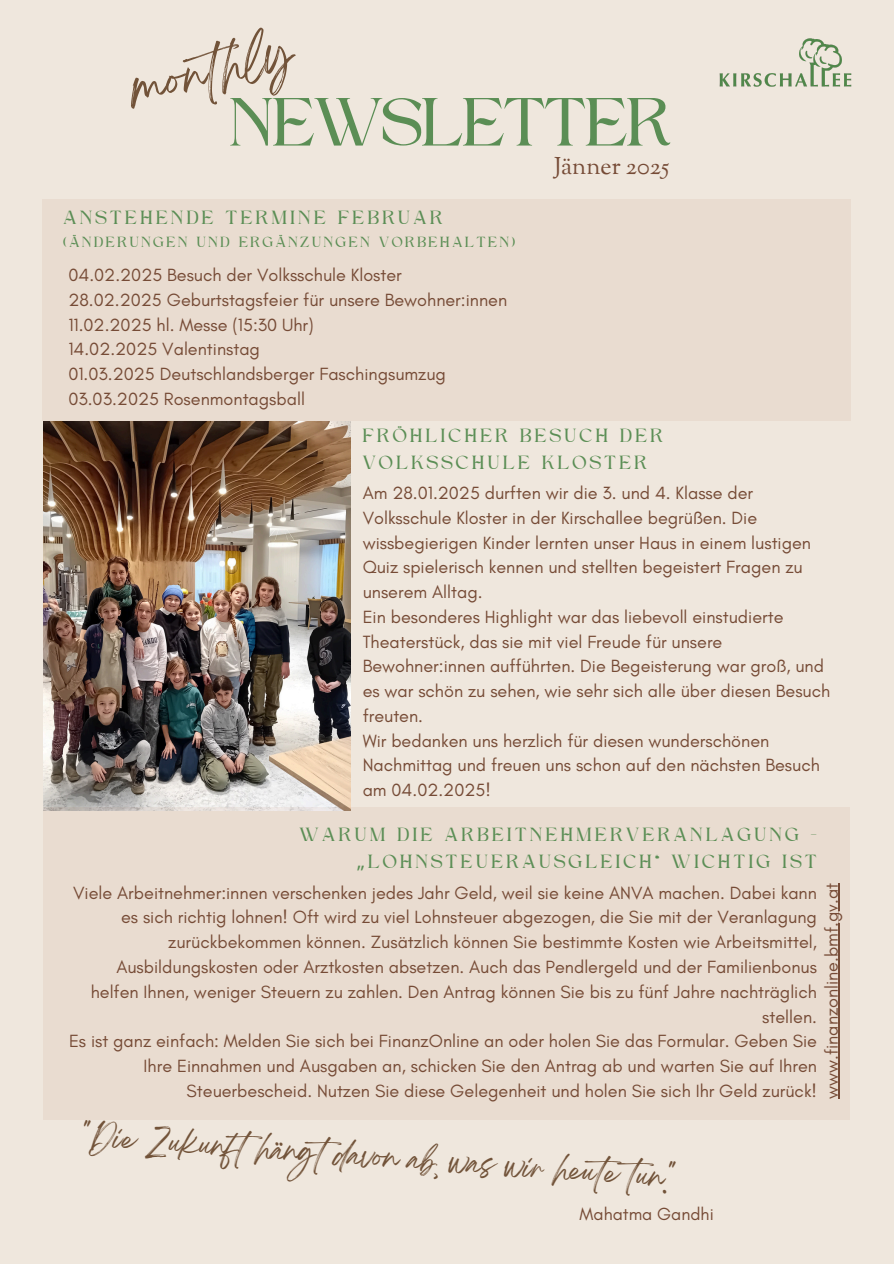
<style>
.page{position:relative;width:894px;height:1264px;background:#fff}
.page>*{position:absolute;margin:0;border:0;box-sizing:border-box;transform-origin:0 0}
.t1{font:69.45px "Higuen";letter-spacing:-.02em;color:#5b8e55}
.t2{font:41.55px "Breathing";color:#725339}
.t3{font:26.1px "Breathing";color:#725339}
.t4{font:24px "Sorts Mill Goudy";color:#764b36}
.t5{font:19.5px/27px "Higuen";letter-spacing:.16em;color:#5b8e55}
.t6{font:18px/24.8px "Glacial Indifference";color:#764b36}
.t7{font:17.85px "Glacial Indifference";color:#764b36}
.t8{font:15px "Higuen";letter-spacing:.16em;color:#5b8e55}
.s1{font-family:"Noto Sans"}
</style>
<div class="page">
<div style="left:0;top:0;width:893px;height:1263px;background:#efe7dd"></div>
<img style="left:43px;top:421px;width:307px;height:385px">
<div style="left:43px;top:200px;width:807px;height:221px;background:#e9dcd0"></div>
<img style="left:719px;top:38px;width:132px;height:49px">
<div style="left:43px;top:806px;width:806px;height:313px;background:#e9dcd0"></div>
<hr style="left:838px;top:883px;width:1px;height:215px;background:#764b36">
<p class="t2" style="left:128px;top:77px;width:167px;rotate:-14deg">monthly</p>
<h2 class="t1" style="left:230px;top:93px;width:443px">NEWSLETTER</h2>
<p class="t5" style="left:63px;top:206px;width:381px">ANSTEHENDE TERMINE FEBRUAR</p>
<h1 class="t8" style="left:63px;top:236px;width:453px">(ÄNDERUNGEN UND ERGÄNZUNGEN VORBEHALTEN)</h1>
<h3 class="t6" style="left:68px;top:262px;width:440px">04.02.2025 Besuch der Volksschule Kloster<br>28.02.2025 Geburtstagsfeier für unsere Bewohner:innen 11.02.2025 hl. Messe (15:30 Uhr)<br>14.02.2025 Valentinstag<br>01.03.2025 Deutschlandsberger Faschingsumzug 03.03.2025 Rosenmontagsball</h3>
<p class="t4" style="left:554px;top:151px;width:117px">Jänner 2025</p>
<h5 class="t5" style="left:362px;top:423px;width:302px">FRÖHLICHER BESUCH DER<br>VOLKSSCHULE KLOSTER</h5>
<h4 class="t6" style="left:362px;top:480px;width:469px">Am 28.01.2025 durften wir die 3. und 4. Klasse der Volksschule Kloster in der Kirschallee begrüßen. Die wissbegierigen Kinder lernten unser Haus in einem lustigen Quiz spielerisch kennen und stellten begeistert Fragen zu unserem Alltag.<br>Ein besonderes Highlight war das liebevoll einstudierte Theaterstück, das sie mit viel Freude für unsere Bewohner:innen aufführten. Die Begeisterung war groß, und es war schön zu sehen, wie sehr sich alle über diesen Besuch freuten.<br>Wir bedanken uns herzlich für diesen wunderschönen Nachmittag und freuen uns schon auf den nächsten Besuch am 04.02.2025!</h4>
<h4 class="t5" style="left:299px;top:822px;width:519px;text-align:right">WARUM DIE ARBEITNEHMERVERANLAGUNG - <span class="s1">„</span>LOHNSTEUERAUSGLEICH“ WICHTIG IST</h4>
<h5 class="t6" style="left:69px;top:880px;width:749px;text-align:right">Viele Arbeitnehmer:innen verschenken jedes Jahr Geld, weil sie keine ANVA machen. Dabei kann es sich richtig lohnen! Oft wird zu viel Lohnsteuer abgezogen, die Sie mit der Veranlagung zurückbekommen können. Zusätzlich können Sie bestimmte Kosten wie Arbeitsmittel, Ausbildungskosten oder Arztkosten absetzen. Auch das Pendlergeld und der Familienbonus helfen Ihnen, weniger Steuern zu zahlen. Den Antrag können Sie bis zu fünf Jahre nachträglich stellen.<br>Es ist ganz einfach: Melden Sie sich bei FinanzOnline an oder holen Sie das Formular. Geben Sie Ihre Einnahmen und Ausgaben an, schicken Sie den Antrag ab und warten Sie auf Ihren Steuerbescheid. Nutzen Sie diese Gelegenheit und holen Sie sich Ihr Geld zurück!</h5>
<h5 class="t6" style="left:818px;top:1098px;width:217px;rotate:-90deg">www.finanzonline.bmf.gv.at</h5>
<p class="t3" style="left:84px;top:1127px;width:595px;rotate:4deg">"Die Zukunft hängt davon ab, was wir heute tun."</p>
<h5 class="t7" style="left:579px;top:1203px;width:136px">Mahatma Gandhi</h5>
</div>
